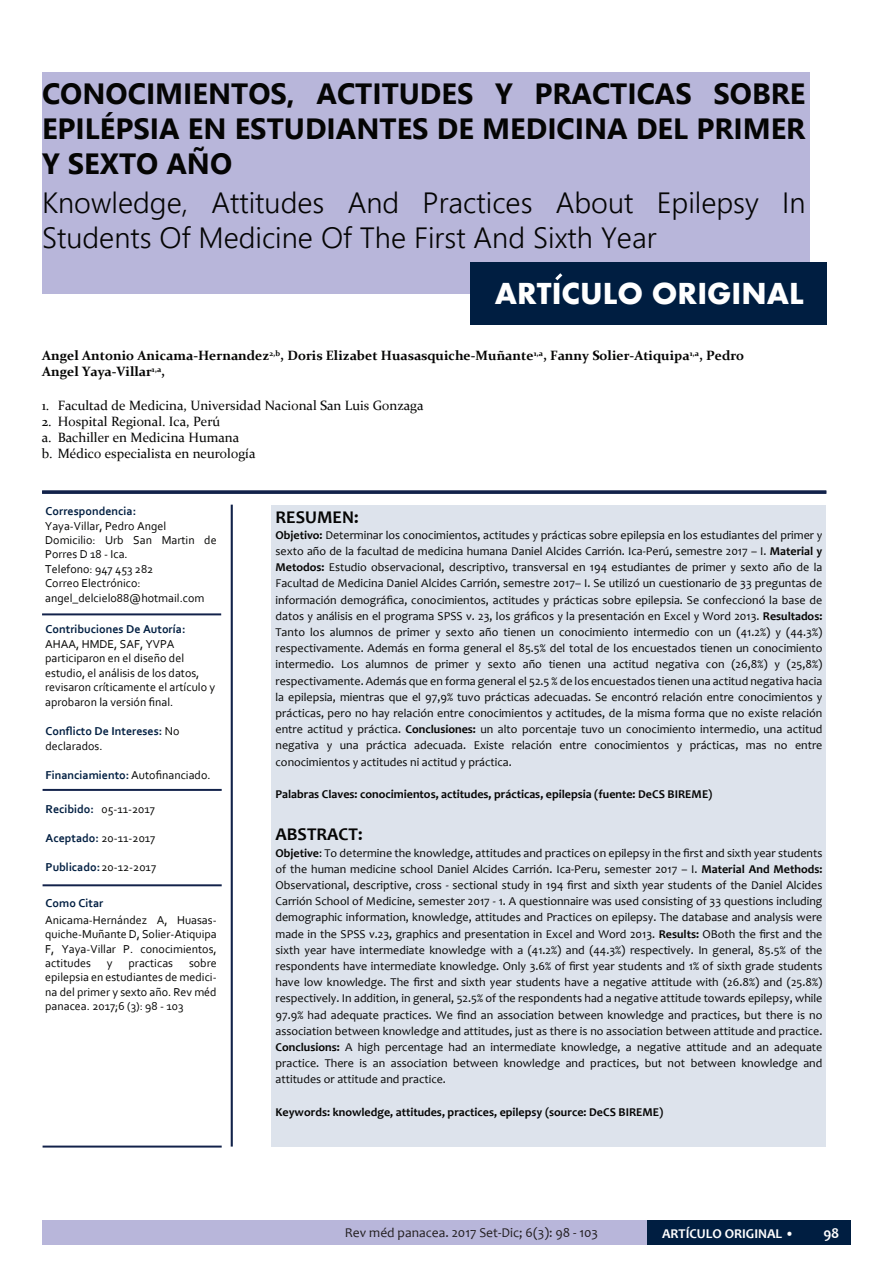
<style>
.page{position:relative;width:893px;height:1263px;background:#fff}
.page>*{position:absolute;margin:0;border:0;box-sizing:border-box;transform-origin:0 0}
.t1{font:700 31.35px "Aharoni";color:#fff}
.t2{font:700 29.25px/35.1px "Nirmala UI";color:#050504;text-align:justify}
.t3{font:300 29.25px/35.1px "Nirmala UI";color:#050504}
.t4{font:700 18px "Candara";color:#050504}
.t5{font:700 15px "Candara";color:#fff}
.t6{font:13.5px/16.2px "Constantia";color:#050504}
.t7{font:700 13.5px/16.2px "Constantia";color:#050504}
.t8{font:13.5px "Candara";color:#231f20}
.t9{font:700 13.5px "Candara";color:#fff}
.t10{font:12px/16.2px "Candara";color:#050504;text-align:justify}
.t11{font:12px/14.4px "Corbel";color:#050504}
.t12{font:700 12px "Candara";color:#050504}
.t13{font:700 12px/14.7px "Corbel";color:#001e41}
.s1{font-weight:400;color:#050504}
.s2{font-weight:700;color:#001e41}
.s3{font-weight:700}
.s4{font-weight:400}
</style>
<div class="page">
<div style="left:641px;top:1220px;width:210px;height:25px;background:#001e41"></div>
<div style="left:42px;top:1220px;width:605px;height:25px;background:#b8b6da"></div>
<div style="left:42px;top:72px;width:767px;height:222px;background:#b8b6da"></div>
<div style="left:470px;top:262px;width:356px;height:63px;background:#001e41"></div>
<svg style="left:555px;top:273px;width:8px;height:8px"></svg>
<hr style="left:231px;top:505px;width:2px;height:641px;background:#12224a">
<svg style="left:42px;top:490px;width:784px;height:4px;background:#27355a"></svg>
<hr style="left:42px;top:613px;width:179px;height:2px;background:#12224a">
<hr style="left:43px;top:789px;width:179px;height:2px;background:#12224a">
<hr style="left:43px;top:884px;width:179px;height:2px;background:#12224a">
<hr style="left:43px;top:1145px;width:179px;height:2px;background:#12224a">
<div style="left:272px;top:505px;width:554px;height:641px;background:#dde3ec"></div>
<h2 class="t2" style="left:42px;top:74px;width:765px">CONOCIMIENTOS, ACTITUDES Y PRACTICAS SOBRE EPILÉPSIA EN ESTUDIANTES DE MEDICINA DEL PRIMER Y SEXTO AÑO</h2>
<h2 class="t3" style="left:42px;top:184px;width:765px">Knowledge, Attitudes And Practices About Epilepsy In<br>Students Of Medicine Of The First And Sixth Year</h2>
<h1 class="t1" style="left:495px;top:281px;width:310px">ARTICULO ORIGINAL</h1>
<p class="t7" style="left:42px;top:347px;width:704px">Angel Antonio Anicama-Hernandez<sup>2,b</sup>, Doris Elizabet Huasasquiche-Muñante<sup>1,a</sup>, Fanny Solier-Atiquipa<sup>1,a</sup>, Pedro<br>Angel Yaya-Villar<sup>1,a</sup>,</p>
<p class="t6" style="left:58px;top:396px;width:367px">Facultad de Medicina, Universidad Nacional San Luis Gonzaga</p>
<p class="t6" style="left:58px;top:429px;width:183px">Bachiller en Medicina Humana</p>
<p class="t6" style="left:42px;top:396px;width:9px">1.</p>
<p class="t6" style="left:42px;top:413px;width:215px">2. Hospital Regional. Ica, Perú<br>a.<br>b. Médico especialista en neurología</p>
<p class="t13" style="left:46px;top:503px;width:92px">Correspondencia:</p>
<p class="t11" style="left:45px;top:518px;width:173px">Yaya-Villar, Pedro Angel<br>Domicilio: Urb San Martin de<br>Porres D 18 - Ica.<br>Telefono: 947 453 282<br>Correo Electrónico: angel_delcielo88@hotmail.com</p>
<p class="t13" style="left:46px;top:621px;width:141px">Contribuciones De Autoría:</p>
<p class="t11" style="left:45px;top:637px;width:171px">AHAA, HMDE, SAF, YVPA participaron en el diseño del estudio, el análisis de los datos, revisaron críticamente el artículo y aprobaron la versión final.</p>
<p class="t13" style="left:46px;top:724px;width:136px">Conflicto De Intereses: <span class="s1">No declarados.</span></p>
<p class="t13" style="left:46px;top:768px;width:167px">Financiamiento:<span class="s1">Autofinanciado.</span></p>
<p class="t13" style="left:46px;top:801px;width:50px">Recibido:</p>
<p class="t11" style="left:102px;top:801px;width:55px">05-11-2017</p>
<p class="t11" style="left:46px;top:830px;width:111px"><span class="s2">Aceptado:</span> 20-11-2017</p>
<p class="t13" style="left:46px;top:859px;width:112px">Publicado:<span class="s1">20-12-2017</span></p>
<p class="t13" style="left:46px;top:896px;width:59px">Como Citar</p>
<p class="t11" style="left:45px;top:912px;width:173px;text-align:justify">Anicama-Hernández A, Huasas&shy;quiche-Muñante D, Solier-Atiquipa F, Yaya-Villar P. conocimientos, actitudes</p>
<p class="t11" style="left:45px;top:955px;width:173px;text-align:justify;text-indent:144px">sobre epilepsia en estudiantes de medici&shy;na del primer y sexto año. Rev méd panacea. 2017;6 (3): 98 - 103</p>
<p class="t11" style="left:107px;top:955px;width:7px">y</p>
<p class="t11" style="left:129px;top:955px;width:46px">practicas</p>
<h3 class="t4" style="left:276px;top:505px;width:85px">RESUMEN:</h3>
<p class="t10" style="left:276px;top:527px;width:548px"><span class="s3">Objetivo:</span> Determinar los conocimientos, actitudes y prácticas sobre epilepsia en los estudiantes del primer y sexto año de la facultad de medicina humana Daniel Alcides Carrión. Ica-Perú, semestre 2017 – I. <span class="s3">Material y Metodos:</span> Estudio observacional, descriptivo, transversal en 194 estudiantes de primer y sexto año de la Facultad de Medicina Daniel Alcides Carrión, semestre 2017– I. Se utilizó un cuestionario de 33 preguntas de información demográfica, conocimientos, actitudes y prácticas sobre epilepsia. Se confeccionó la base de datos y análisis en el programa SPSS v. 23, los gráficos y la presentación en Excel y Word 2013. <span class="s3">Resultados:<br></span>Tanto los alumnos de primer y sexto año tienen un conocimiento intermedio con un (41.2%) y (44.3%) respectivamente. Además en forma general el 85.5% del total de los encuestados tienen un conocimiento intermedio. Los alumnos de primer y sexto año tienen una actitud negativa con (26,8%) y (25,8%) respectivamente. Además que en forma general el 52.5 % de los encuestados tienen una actitud negativa hacia la epilepsia, mientras que el 97,9% tuvo prácticas adecuadas. Se encontró relación entre conocimientos y prácticas, pero no hay relación entre conocimientos y actitudes, de la misma forma que no existe relación entre actitud y práctica. <span class="s3">Conclusiones:</span> un alto porcentaje tuvo un conocimiento intermedio, una actitud negativa y una práctica adecuada. Existe relación entre conocimientos y prácticas, mas no entre conocimientos y actitudes ni actitud y práctica.</p>
<p class="t12" style="left:276px;top:786px;width:438px">Palabras Claves: conocimientos, actitudes, prácticas, epilepsia (fuente: DeCS BIREME)</p>
<h3 class="t4" style="left:276px;top:823px;width:88px">ABSTRACT:</h3>
<p class="t10" style="left:276px;top:844px;width:548px"><span class="s3">Objetive</span>: To determine the knowledge, attitudes and practices on epilepsy in the first and sixth year students of the human medicine school Daniel Alcides Carrión. Ica-Peru, semester 2017 – I. <span class="s3">Material And Methods:<br></span>Observational, descriptive, cross - sectional study in 194 first and sixth year students of the Daniel Alcides Carrión School of Medicine, semester 2017 - 1. A questionnaire was used consisting of 33 questions including demographic information, knowledge, attitudes and Practices on epilepsy. The database and analysis were made in the SPSS v.23, graphics and presentation in Excel and Word 2013. <span class="s3">Results:</span> OBoth the first and the sixth year have intermediate knowledge with a (41.2%) and (44.3%) respectively. In general, 85.5% of the respondents have intermediate knowledge. Only 3.6% of first year students and 1% of sixth grade students have low knowledge. The first and sixth year students have a negative attitude with (26.8%) and (25.8%) respectively. In addition, in general, 52.5% of the respondents had a negative attitude towards epilepsy, while 97.9% had adequate practices. We find an association between knowledge and practices, but there is no association between knowledge and attitudes, just as there is no association between attitude and practice.<br><span class="s3">Conclusions:</span> A high percentage had an intermediate knowledge, a negative attitude and an adequate practice. There is an association between knowledge and practices, but not between knowledge and attitudes or attitude and practice.</p>
<p class="t12" style="left:276px;top:1104px;width:389px">Keywords: knowledge, attitudes, practices, epilepsy (source: DeCS BIREME)</p>
<p class="t8" style="left:345px;top:1224px;width:255px">Rev méd panacea. 2017 Set-Dic; 6(3): 98 - 103</p>
<p class="t9" style="left:662px;top:1225px;width:133px">ARTÍCULO ORIGINAL <span class="s4">•</span></p>
<p class="t5" style="left:823px;top:1223px;width:17px">98</p>
</div>
